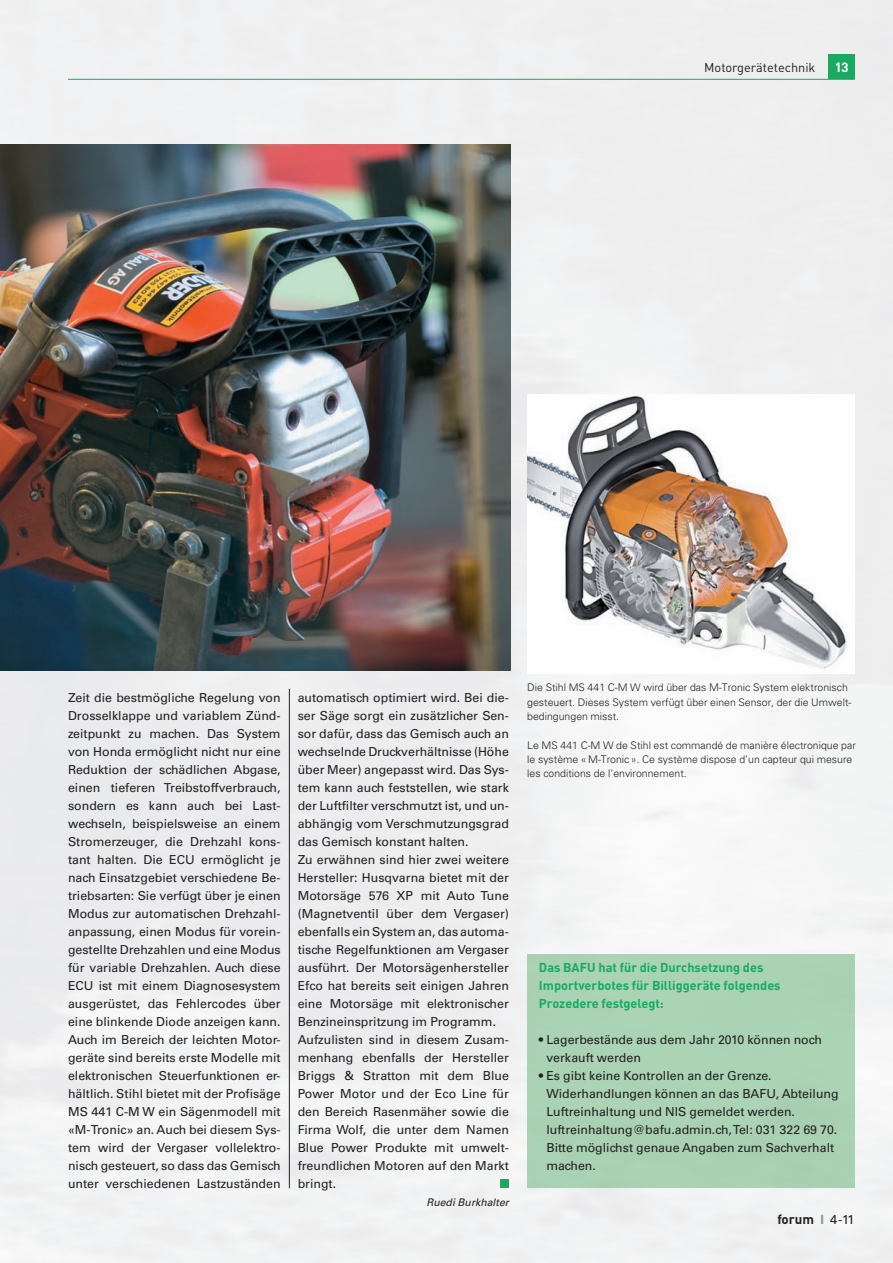
<style>
.page{position:relative;width:893px;height:1263px;background:#fff}
.page>*{position:absolute;margin:0;border:0;box-sizing:border-box;transform-origin:0 0}
.t1{font:700 13.35px "DIN";color:#231f20}
.t2{font:500 13.05px "DIN";color:#fff}
.t3{font:700 12.75px/18px "DIN";color:#18aa60}
.t4{font:12.75px "DIN";color:#231f20}
.t5{font:12.3px/18px "Univers";color:#231f20}
.t6{font:300 10.5px/14.2px "Univers";color:#231f20}
.t7{font:italic 10.5px "Univers";color:#231f20}
.s1{font-family:"Univers";font-size:12.75px;color:#939598}
.s2{font-family:"Univers";font-weight:400;font-size:12.75px}
</style>
<div class="page">
<div style="left:0;top:0;width:548px;height:1263px;background:#efeff0"></div>
<div style="left:828px;top:54px;width:27px;height:25px;background:#18aa60"></div>
<hr style="left:68px;top:79px;width:787px;height:1px;background:#18aa60">
<hr style="left:289px;top:689px;width:1px;height:499px;background:#231f20">
<div style="left:528px;top:954px;width:326px;height:234px;background:#aad2b4"></div>
<img style="left:0;top:144px;width:510px;height:527px">
<div style="left:500px;top:1179px;width:9px;height:9px;background:#18aa60"></div>
<img style="left:527px;top:395px;width:323px;height:278px">
<p class="t4" style="left:704px;top:59px;width:113px">Motorgerätetechnik</p>
<p class="t2" style="left:835px;top:59px;width:15px">13</p>
<p class="t5" style="left:68px;top:689px;width:214px;text-align:justify">Zeit die bestmögliche Regelung von Drosselklappe und variablem Zünd&shy;zeitpunkt zu machen. Das System von Honda ermöglicht nicht nur eine Reduktion der schädlichen Abgase, einen tieferen Treibstoffverbrauch, sondern es kann auch bei Last&shy;wechseln, beispielsweise an einem Stromerzeuger, die Drehzahl kons&shy;tant halten. Die ECU ermöglicht je nach Einsatzgebiet verschiedene Be&shy;triebsarten: Sie verfügt über je einen Modus zur automatischen Drehzahl&shy;anpassung, einen Modus für vorein&shy;gestellte Drehzahlen und eine Modus für variable Drehzahlen. Auch diese ECU ist mit einem Diagnosesystem ausgerüstet, das Fehlercodes über eine blinkende Diode anzeigen kann.<br>Auch im Bereich der leichten Motor&shy;geräte sind bereits erste Modelle mit elektronischen Steuerfunktionen er&shy;hältlich. Stihl bietet mit der Profisäge MS 441 C-M W ein Sägenmodell mit «M-Tronic» an. Auch bei diesem Sys&shy;tem wird der Vergaser vollelektro&shy;nisch gesteuert, so dass das Gemisch unter verschiedenen Lastzuständen</p>
<p class="t5" style="left:298px;top:689px;width:213px">automatisch optimiert wird. Bei die&shy;ser Säge sorgt ein zusätzlicher Sen&shy;sor dafür, dass das Gemisch auch an wechselnde Druckverhältnisse (Höhe über Meer) angepasst wird. Das Sys&shy;tem kann auch feststellen, wie stark der Luftfilter verschmutzt ist, und un&shy;abhängig vom Verschmutzungsgrad das Gemisch konstant halten.<br>Zu erwähnen sind hier zwei weitere Hersteller: Husqvarna bietet mit der Motorsäge 576 XP mit Auto Tune (Magnetventil über dem Vergaser) ebenfalls ein System an, das automa&shy;tische Regelfunktionen am Vergaser ausführt. Der Motorsägenhersteller Efco hat bereits seit einigen Jahren eine Motorsäge mit elektronischer Benzineinspritzung im Programm.<br>Aufzulisten sind in diesem Zusam&shy;menhang ebenfalls der Hersteller Briggs &amp; Stratton mit dem Blue Power Motor und der Eco Line für den Bereich Rasenmäher sowie die Firma Wolf, die unter dem Namen Blue Power Produkte mit umwelt&shy;freundlichen Motoren auf den Markt bringt.</p>
<p class="t7" style="left:426px;top:1196px;width:84px">Ruedi Burkhalter</p>
<p class="t6" style="left:527px;top:681px;width:326px">Die Stihl MS 441 C-M W wird über das M-Tronic System elektronisch gesteuert. Dieses System verfügt über einen Sensor, der die Umwelt&shy;bedingungen misst.</p>
<p class="t6" style="left:527px;top:738px;width:330px">Le MS 441 C-M W de Stihl est commandé de manière électronique par le système « M-Tronic ». Ce système dispose d’un capteur qui mesure les conditions de l’environnement.</p>
<p class="t3" style="left:539px;top:958px;width:243px">Das BAFU hat für die Durchsetzung des<br>Importverbotes für Billiggeräte folgendes<br>Prozedere festgelegt:</p>
<p class="t5" style="left:546px;top:1031px;width:277px;text-indent:-7px">• Lagerbestände aus dem Jahr 2010 können noch verkauft werden</p>
<p class="t5" style="left:546px;top:1067px;width:294px;text-indent:-7px">• Es gibt keine Kontrollen an der Grenze.<br>Widerhandlungen können an das BAFU, Abteilung Luftreinhaltung und NIS gemeldet werden. luftreinhaltung@bafu.admin.ch, Tel: 031 322 69 70.<br>Bitte möglichst genaue Angaben zum Sachverhalt machen.</p>
<p class="t1" style="left:777px;top:1210px;width:79px">forum <span class="s1">I</span> <span class="s2">4-11</span></p>
</div>
